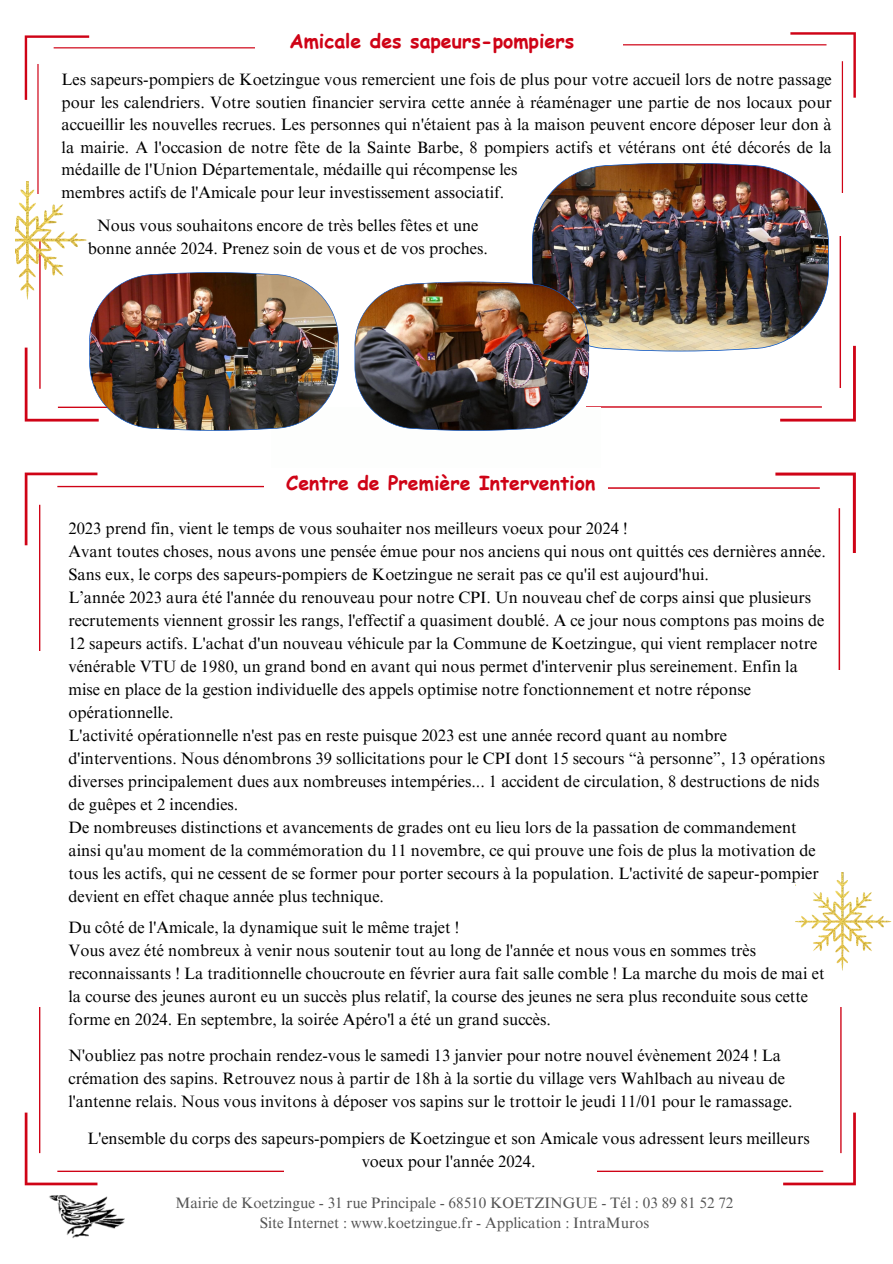
<style>
.page{position:relative;width:893px;height:1264px;background:#fff}
.page>*{position:absolute;margin:0;border:0;box-sizing:border-box;transform-origin:0 0}
.t1{font:700 19.5px "Comic Sans MS";color:#cf0316}
.t2{font:16.5px/23px "Times NRMT Pro";color:#000}
.t3{font:15.15px "Times NRMT Pro";color:#545454}
</style>
<div class="page">
<svg style="left:25px;top:35px;width:229px;height:146px"></svg>
<svg style="left:623px;top:32px;width:232px;height:160px"></svg>
<img style="left:532px;top:163px;width:296px;height:118px">
<svg style="left:25px;top:299px;width:64px;height:122px"></svg>
<img style="left:586px;top:236px;width:269px;height:185px">
<img style="left:16px;top:181px;width:71px;height:118px">
<img style="left:795px;top:872px;width:97px;height:98px">
<svg style="left:25px;top:472px;width:239px;height:178px"></svg>
<svg style="left:608px;top:472px;width:247px;height:197px"></svg>
<svg style="left:25px;top:1007px;width:258px;height:178px"></svg>
<svg style="left:597px;top:1007px;width:258px;height:178px"></svg>
<div style="left:271px;top:408px;width:330px;height:75px;background:#fdfefd"></div>
<img style="left:354px;top:281px;width:235px;height:150px">
<img style="left:89px;top:272px;width:250px;height:159px">
<img style="left:49px;top:1195px;width:76px;height:43px">
<p class="t1" style="left:289px;top:27px;width:286px">Amicale des sapeurs-pompiers</p>
<p class="t2" style="left:62px;top:70px;width:771px;line-height:22.5px;text-align:justify">Les sapeurs-pompiers de Koetzingue vous remercient une fois de plus pour votre accueil lors de notre passage pour les calendriers. Votre soutien financier servira cette année à réaménager une partie de nos locaux pour accueillir les nouvelles recrues. Les personnes qui n'étaient pas à la maison peuvent encore déposer leur don à la mairie. A l'occasion de notre fête de la Sainte Barbe, 8 pompiers actifs et vétérans ont été décorés de la médaille de l'Union Départementale, médaille qui récompense les</p>
<p class="t2" style="left:62px;top:182px;width:444px">membres actifs de l'Amicale pour leur investissement associatif.</p>
<p class="t2" style="left:97px;top:216px;width:383px">Nous vous souhaitons encore de très belles fêtes et une</p>
<p class="t2" style="left:88px;top:239px;width:402px">bonne année 2024. Prenez soin de vous et de vos proches.</p>
<p class="t1" style="left:286px;top:468px;width:310px">Centre de Première Intervention</p>
<p class="t2" style="left:68px;top:519px;width:560px">2023 prend fin, vient le temps de vous souhaiter nos meilleurs voeux pour 2024 !</p>
<p class="t2" style="left:68px;top:542px;width:759px">Avant toutes choses, nous avons une pensée émue pour nos anciens qui nous ont quittés ces dernières année.<br>Sans eux, le corps des sapeurs-pompiers de Koetzingue ne serait pas ce qu'il est aujourd'hui.</p>
<p class="t2" style="left:68px;top:588px;width:757px">L’année 2023 aura été l'année du renouveau pour notre CPI. Un nouveau chef de corps ainsi que plusieurs recrutements viennent grossir les rangs, l'effectif a quasiment doublé. A ce jour nous comptons pas moins de 12 sapeurs actifs. L'achat d'un nouveau véhicule par la Commune de Koetzingue, qui vient remplacer notre vénérable VTU de 1980, un grand bond en avant qui nous permet d'intervenir plus sereinement. Enfin la mise en place de la gestion individuelle des appels optimise notre fonctionnement et notre réponse opérationnelle.</p>
<p class="t2" style="left:68px;top:726px;width:758px">L'activité opérationnelle n'est pas en reste puisque 2023 est une année record quant au nombre d'interventions. Nous dénombrons 39 sollicitations pour le CPI dont 15 secours “à personne”, 13 opérations diverses principalement dues aux nombreuses intempéries... 1 accident de circulation, 8 destructions de nids de guêpes et 2 incendies.</p>
<p class="t2" style="left:68px;top:818px;width:751px">De nombreuses distinctions et avancements de grades ont eu lieu lors de la passation de commandement ainsi qu'au moment de la commémoration du 11 novembre, ce qui prouve une fois de plus la motivation de tous les actifs, qui ne cessent de se former pour porter secours à la population. L'activité de sapeur-pompier devient en effet chaque année plus technique.</p>
<p class="t2" style="left:68px;top:918px;width:392px">Du côté de l'Amicale, la dynamique suit le même trajet !</p>
<p class="t2" style="left:68px;top:941px;width:757px">Vous avez été nombreux à venir nous soutenir tout au long de l'année et nous vous en sommes très reconnaissants ! La traditionnelle choucroute en février aura fait salle comble ! La marche du mois de mai et la course des jeunes auront eu un succès plus relatif, la course des jeunes ne sera plus reconduite sous cette forme en 2024. En septembre, la soirée Apéro'l a été un grand succès.</p>
<p class="t2" style="left:68px;top:1045px;width:725px">N'oubliez pas notre prochain rendez-vous le samedi 13 janvier pour notre nouvel évènement 2024 ! La crémation des sapins. Retrouvez nous à partir de 18h à la sortie du village vers Wahlbach au niveau de l'antenne relais. Nous vous invitons à déposer vos sapins sur le trottoir le jeudi 11/01 pour le ramassage.</p>
<p class="t2" style="left:87px;top:1129px;width:723px;text-align:center">L'ensemble du corps des sapeurs-pompiers de Koetzingue et son Amicale vous adressent leurs meilleurs voeux pour l'année 2024.</p>
<p class="t3" style="left:175px;top:1196px;width:559px">Mairie de Koetzingue - 31 rue Principale - 68510 KOETZINGUE - Tél : 03 89 81 52 72</p>
<p class="t3" style="left:260px;top:1216px;width:391px">Site Internet : www.koetzingue.fr - Application : IntraMuros</p>
</div>
